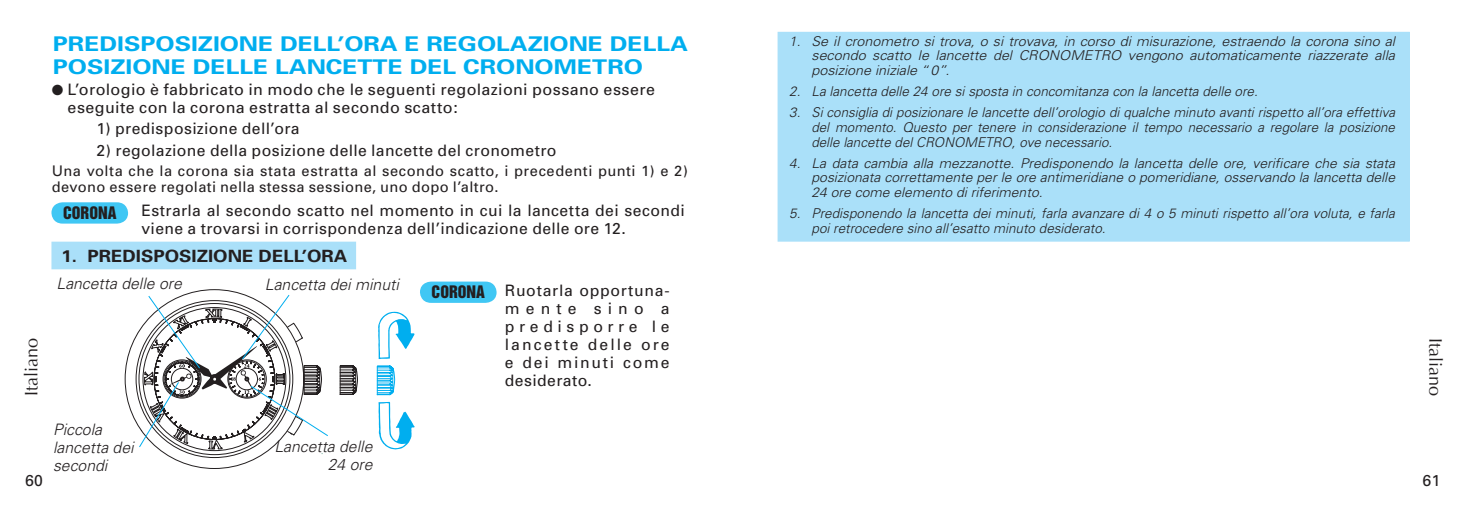
<style>
.page{position:relative;width:1467px;height:511px;background:#fff}
.page>*{position:absolute;margin:0;border:0;box-sizing:border-box;transform-origin:0 0}
.t1{font:700 20.25px/22.5px "Univers";color:#00aeef;scale:1.22 1}
.t2{font:18px "Optima";color:#231f20}
.t3{font:700 16.88px "Univers";color:#231f20;scale:1.1 1}
.t4{font:15.75px/18px "Univers";letter-spacing:.025em;color:#231f20}
.t5{font:italic 300 15.75px/18px "Univers";color:#231f20}
.t6{font:15.75px "Helvetica Inserat";color:#231f20}
.t7{font:14.62px/16px "Univers";letter-spacing:.035em;color:#231f20}
.t8{font:italic 300 13.5px/14.6px "Univers";color:#231f20;text-align:justify}
</style>
<div class="page">
<div style="left:778px;top:32px;width:631px;height:209px;background:#aae0f9"></div>
<svg style="left:125px;top:289px;width:146px;height:179px"></svg>
<svg style="left:340px;top:365px;width:18px;height:30px"></svg>
<svg style="left:377px;top:365px;width:18px;height:30px"></svg>
<svg style="left:378px;top:311px;width:36px;height:48px"></svg>
<svg style="left:378px;top:401px;width:37px;height:48px"></svg>
<div style="left:53px;top:203px;width:74px;height:19px;background:#40c7f4;border-radius:10px"></div>
<div style="left:51px;top:202px;width:77px;height:21px;border:2px solid #40c7f4;border-radius:10px"></div>
<div style="left:421px;top:282px;width:74px;height:19px;background:#40c7f4;border-radius:10px"></div>
<div style="left:420px;top:281px;width:77px;height:21px;border:2px solid #40c7f4;border-radius:10px"></div>
<div style="left:52px;top:242px;width:304px;height:26px;background:#aae0f9"></div>
<div style="left:51px;top:241px;width:305px;height:28px;border:1px solid #aae0f9"></div>
<svg style="left:139px;top:294px;width:189px;height:155px"></svg>
<h2 class="t2" style="left:21px;top:396px;width:60px;rotate:-90deg">Italiano</h2>
<h1 class="t1" style="left:53px;top:33px;width:522px">PREDISPOSIZIONE DELL’ORA E REGOLAZIONE DELLA<br>POSIZIONE DELLE LANCETTE DEL CRONOMETRO</h1>
<p class="t4" style="left:68px;top:80px;width:589px;text-indent:-16px">● L’orologio è fabbricato in modo che le seguenti regolazioni possano essere eseguite con la corona estratta al secondo scatto:</p>
<p class="t4" style="left:96px;top:120px;width:205px">1) predisposizione dell’ora</p>
<p class="t4" style="left:96px;top:141px;width:462px">2) regolazione della posizione delle lancette del cronometro</p>
<p class="t7" style="left:52px;top:163px;width:638px">Una volta che la corona sia stata estratta al secondo scatto, i precedenti punti 1) e 2) devono essere regolati nella stessa sessione, uno dopo l’altro.</p>
<p class="t6" style="left:63px;top:203px;width:55px">CORONA</p>
<p class="t4" style="left:141px;top:202px;width:545px">Estrarla al secondo scatto nel momento in cui la lancetta dei secondi viene a trovarsi in corrispondenza dell’indicazione delle ore 12.</p>
<p class="t3" style="left:62px;top:245px;width:261px">1. PREDISPOSIZIONE DELL’ORA</p>
<p class="t5" style="left:57px;top:274px;width:127px">Lancetta delle ore</p>
<p class="t5" style="left:265px;top:275px;width:135px">Lancetta dei minuti</p>
<p class="t6" style="left:432px;top:282px;width:55px">CORONA</p>
<p class="t4" style="left:505px;top:281px;width:166px;text-align:justify">Ruotarla opportuna&shy;mente sino a predisporre le lancette delle ore e dei minuti come desiderato.</p>
<p class="t4" style="left:25px;top:471px;width:19px">60</p>
<p class="t5" style="left:53px;top:420px;width:82px">Piccola lancetta dei secondi</p>
<p class="t5" style="left:274px;top:436px;width:100px;text-align:right">Lancetta delle<br>24 ore</p>
<p class="t8" style="left:811px;top:33px;width:585px;text-indent:-22px">1. Se il cronometro si trova, o si trovava, in corso di misurazione, estraendo la corona sino al secondo scatto le lancette del CRONOMETRO vengono automaticamente riazzerate alla posizione iniziale “0”.</p>
<p class="t8" style="left:789px;top:84px;width:470px">2. La lancetta delle 24 ore si sposta in concomitanza con la lancetta delle ore.</p>
<p class="t8" style="left:811px;top:105px;width:585px;text-indent:-22px">3. Si consiglia di posizionare le lancette dell’orologio di qualche minuto avanti rispetto all’ora effettiva del momento. Questo per tenere in considerazione il tempo necessario a regolare la posizione delle lancette del CRONOMETRO, ove necessario.</p>
<p class="t8" style="left:812px;top:155px;width:585px;text-indent:-22px">4. La data cambia alla mezzanotte. Predisponendo la lancetta delle ore, verificare che sia stata posizionata correttamente per le ore antimeridiane o pomeridiane, osservando la lancetta delle 24 ore come elemento di riferimento.</p>
<p class="t8" style="left:811px;top:206px;width:585px;text-indent:-22px">5. Predisponendo la lancetta dei minuti, farla avanzare di 4 o 5 minuti rispetto all’ora voluta, e farla poi retrocedere sino all’esatto minuto desiderato.</p>
<h2 class="t2" style="left:1446px;top:338px;width:60px;rotate:90deg">Italiano</h2>
<p class="t4" style="left:1423px;top:471px;width:19px">61</p>
</div>
